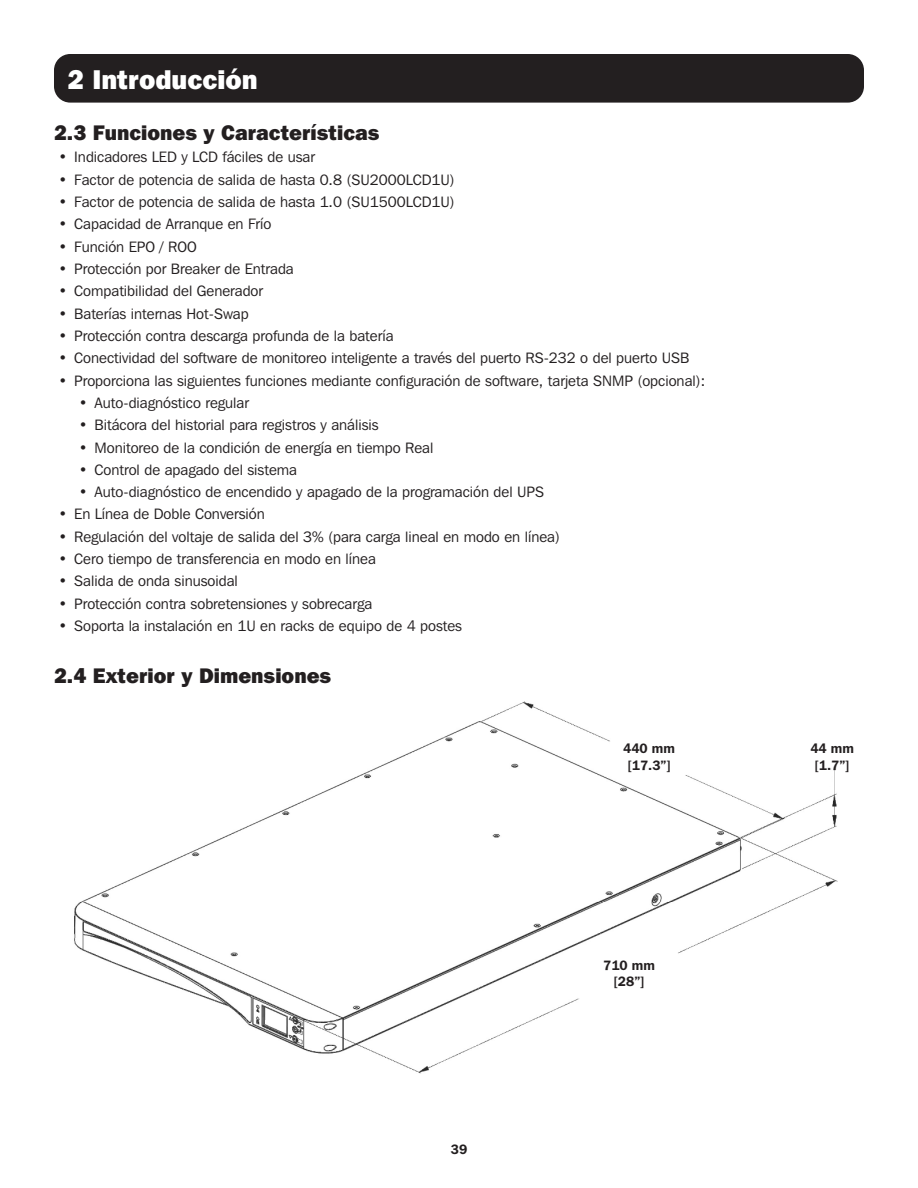
<style>
.page{position:relative;width:918px;height:1188px;background:#fff}
.page>*{position:absolute;margin:0;border:0;box-sizing:border-box;transform-origin:0 0}
.t1{font:800 27px "Franklin Gothic IT Cby BT";color:#fff}
.t2{font:800 21px "Franklin Gothic IT Cby BT";color:#231f20}
.t3{font:15px "Franklin Gothic IT Cby BT";color:#231f20}
.t4{font:600 13.5px/16.2px "Franklin Gothic IT Cby BT";color:#231f20;text-align:center}
</style>
<div class="page">
<div style="left:54px;top:54px;width:810px;height:49px;background:#231f20;border-radius:16px"></div>
<img style="left:74px;top:701px;width:764px;height:373px">
<p class="t1" style="left:68px;top:62px;width:192px">2 Introducción</p>
<p class="t2" style="left:54px;top:119px;width:327px">2.3 Funciones y Características</p>
<p class="t3" style="left:58px;top:148px;width:258px">• Indicadores LED y LCD fáciles de usar</p>
<p class="t3" style="left:58px;top:170px;width:398px">• Factor de potencia de salida de hasta 0.8 (SU2000LCD1U)</p>
<p class="t3" style="left:58px;top:193px;width:398px">• Factor de potencia de salida de hasta 1.0 (SU1500LCD1U)</p>
<p class="t3" style="left:58px;top:215px;width:214px">• Capacidad de Arranque en Frío</p>
<p class="t3" style="left:58px;top:237px;width:140px">• Función EPO / ROO</p>
<p class="t3" style="left:58px;top:259px;width:237px">• Protección por Breaker de Entrada</p>
<p class="t3" style="left:58px;top:282px;width:206px">• Compatibilidad del Generador</p>
<p class="t3" style="left:58px;top:304px;width:192px">• Baterías internas Hot-Swap</p>
<p class="t3" style="left:58px;top:326px;width:337px">• Protección contra descarga profunda de la batería</p>
<p class="t3" style="left:58px;top:349px;width:633px">• Conectividad del software de monitoreo inteligente a través del puerto RS-232 o del puerto USB</p>
<p class="t3" style="left:58px;top:371px;width:648px">• Proporciona las siguientes funciones mediante configuración de software, tarjeta SNMP (opcional):</p>
<p class="t3" style="left:79px;top:393px;width:172px">• Auto-diagnóstico regular</p>
<p class="t3" style="left:79px;top:416px;width:301px">• Bitácora del historial para registros y análisis</p>
<p class="t3" style="left:79px;top:438px;width:356px">• Monitoreo de la condición de energía en tiempo Real</p>
<p class="t3" style="left:79px;top:460px;width:220px">• Control de apagado del sistema</p>
<p class="t3" style="left:79px;top:483px;width:467px">• Auto-diagnóstico de encendido y apagado de la programación del UPS</p>
<p class="t3" style="left:58px;top:505px;width:208px">• En Línea de Doble Conversión</p>
<p class="t3" style="left:58px;top:527px;width:503px">• Regulación del voltaje de salida del 3% (para carga lineal en modo en línea)</p>
<p class="t3" style="left:58px;top:550px;width:319px">• Cero tiempo de transferencia en modo en línea</p>
<p class="t3" style="left:58px;top:572px;width:181px">• Salida de onda sinusoidal</p>
<p class="t3" style="left:58px;top:594px;width:315px">• Protección contra sobretensiones y sobrecarga</p>
<p class="t3" style="left:58px;top:617px;width:405px">• Soporta la instalación en 1U en racks de equipo de 4 postes</p>
<p class="t2" style="left:54px;top:662px;width:279px">2.4 Exterior y Dimensiones</p>
<p class="t4" style="left:623px;top:740px;width:53px">440 mm [17.3”]</p>
<p class="t4" style="left:810px;top:740px;width:45px">44 mm [1.7”]</p>
<p class="t4" style="left:451px;top:1140px;width:18px">39</p>
<p class="t4" style="left:603px;top:957px;width:53px">710 mm [28”]</p>
</div>
